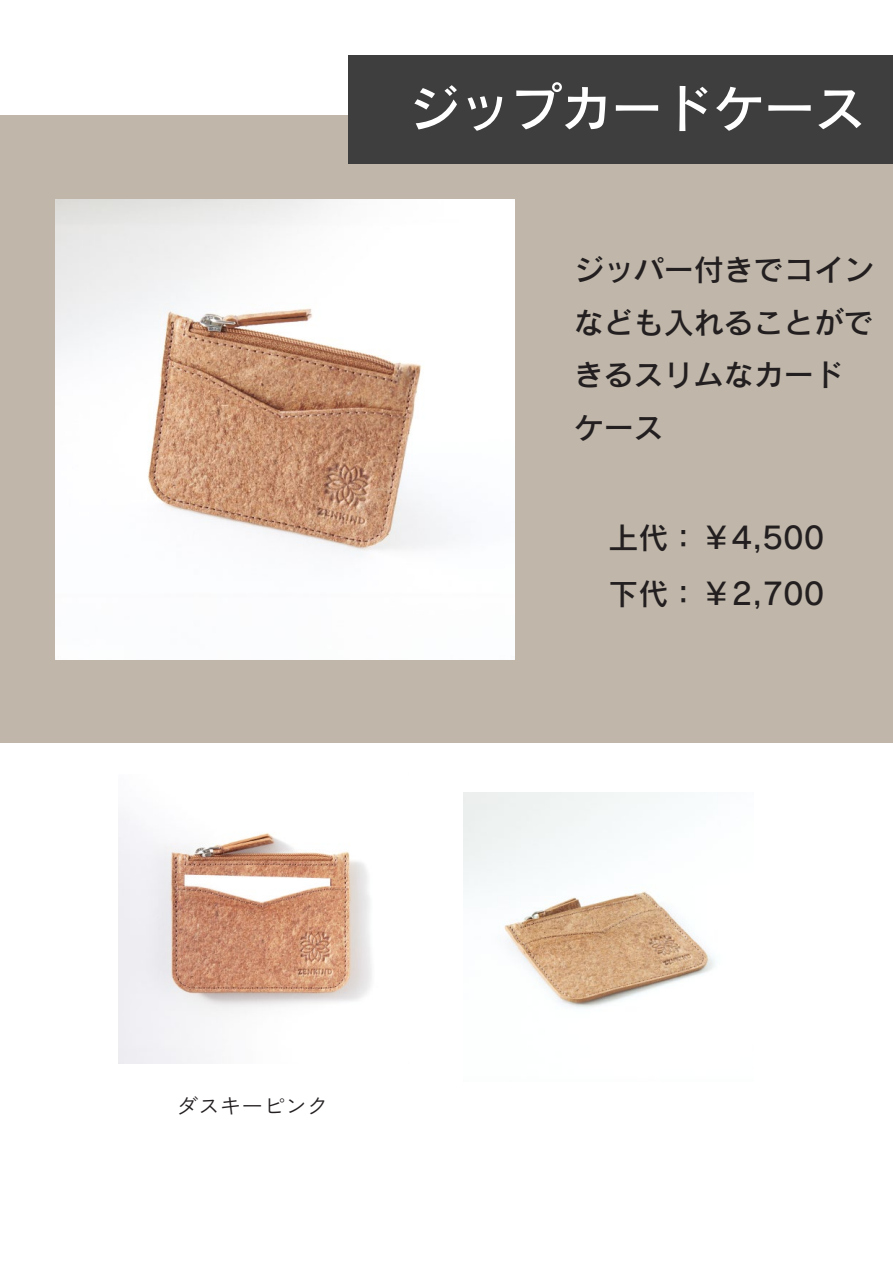
<style>
.page{position:relative;width:893px;height:1263px;background:#fff}
.page>*{position:absolute;margin:0;border:0;box-sizing:border-box;transform-origin:0 0}
.t1{font:50.85px "Rodin Pro N DB";color:#fff}
.t2{font:30px/52.5px "Rodin Pro N DB";color:#231f20}
.t3{font:21.75px "Zen Kaku Gothic New";color:#231f20}
</style>
<div class="page">
<div style="left:0;top:116px;width:893px;height:627px;background:#c0b7aa"></div>
<div style="left:348px;top:56px;width:545px;height:108px;background:#3e3e3f"></div>
<img style="left:55px;top:200px;width:459px;height:459px">
<img style="left:119px;top:818px;width:253px;height:245px">
<img style="left:464px;top:792px;width:251px;height:216px">
<h1 class="t1" style="left:408px;top:75px;width:459px">ジップカードケース</h1>
<p class="t2" style="left:574px;top:243px;width:302px">ジッパー付きでコインなども入れることができるスリムなカードケース</p>
<p class="t2" style="left:608px;top:510px;width:218px">上代： ￥4,500</p>
<p class="t2" style="left:608px;top:566px;width:218px">下代： ￥2,700</p>
<p class="t3" style="left:176px;top:1093px;width:154px">ダスキーピンク</p>
</div>
